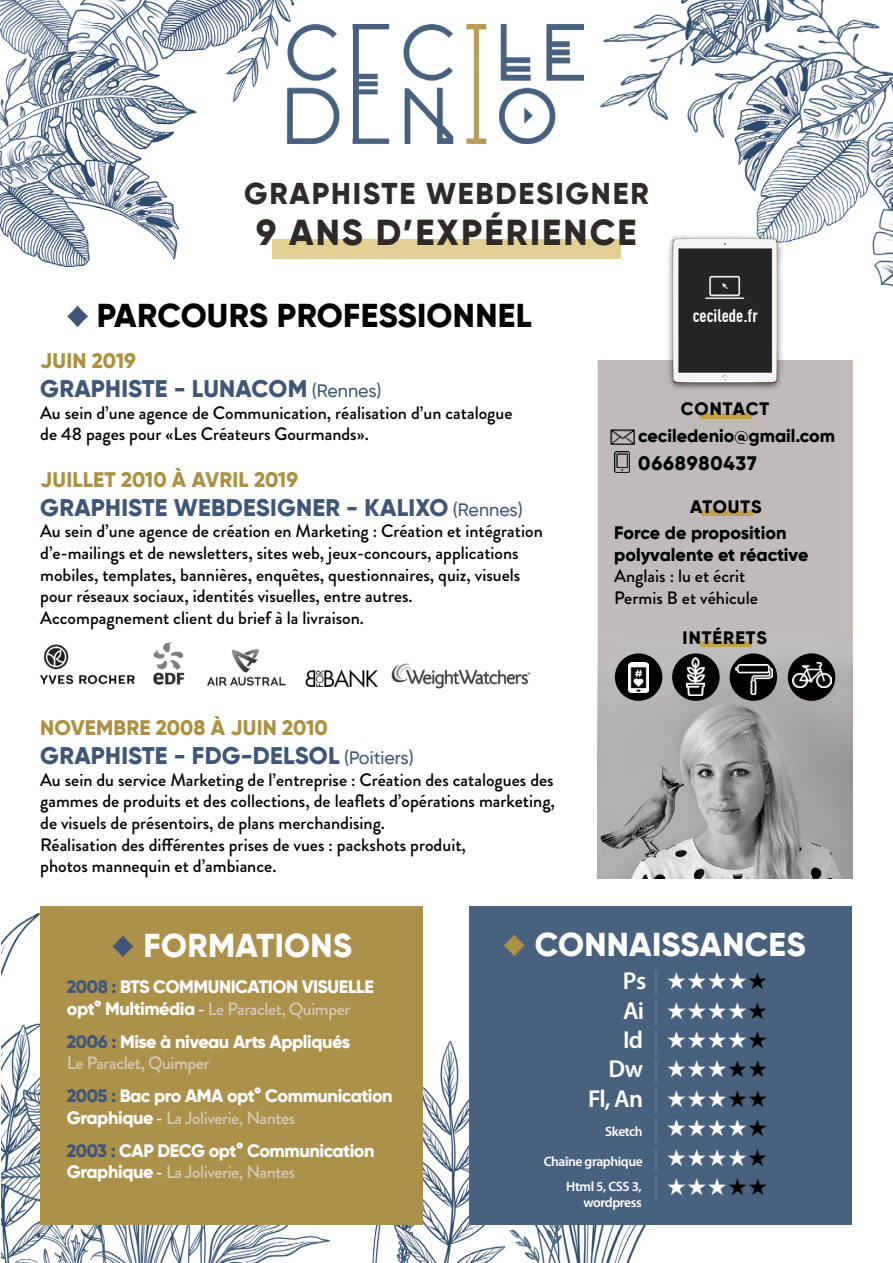
<style>
.page{position:relative;width:893px;height:1263px;background:#fff}
.page>*{position:absolute;margin:0;border:0;box-sizing:border-box;transform-origin:0 0}
.t1{font:800 36px "Gilroy";letter-spacing:.06em;color:#2e2a27}
.t2{font:800 33px "Gilroy";letter-spacing:.01em;color:#fff}
.t3{font:800 33px "Gilroy";letter-spacing:.01em;color:#000}
.t4{font:800 30px "Gilroy";letter-spacing:.06em;color:#2e2a27}
.t5{font:600 24.6px "Myriad Pro";color:#fff}
.t6{font:800 24px "Gilroy";letter-spacing:.01em;color:#405678}
.t7{font:23.25px/29.4px "DejaVu Sans";color:#fff;text-align:right}
.t8{font:800 21px "Gilroy";letter-spacing:.01em;color:#ac9142}
.t9{font:800 19.5px "Gilroy";letter-spacing:.04em;color:#000}
.t10{font:500 18px/21.6px "Brandon Grotesque";color:#000}
.t11{font:800 18px "Gilroy";letter-spacing:-.025em;color:#fff}
.t12{font:500 18px "Brandon Grotesque";letter-spacing:-.025em;color:#d5c9b6}
.t13{font:800 18px/21.6px "Gilroy";color:#000}
.t14{font:700 18px "DIN Cond";color:#fff}
.t15{font:800 18px "Gilroy";letter-spacing:.06em;color:#000}
.t16{font:800 18px "Gilroy";letter-spacing:.045em;color:#000}
.t17{font:600 13.65px/29.4px "Myriad Pro";letter-spacing:-.03em;color:#fff;text-align:right}
.s1{font-family:"Arial";font-weight:700;font-size:36px;color:#405678}
.s2{font-weight:500;font-size:18px}
.s3{font-family:"Arial";font-weight:700;font-size:36px;color:#ac9142}
.s4{color:#405678}
.s5{font-family:"Gilroy";font-weight:800;color:#fff}
.s6{color:#fff}
.s7{font-family:"Myriad Pro";font-weight:600;font-size:24.6px}
.s8{font-family:"Myriad Pro";font-size:24.6px;color:#5f789d}
.s9{color:#000}
.s10{font-weight:400;color:#5f789d}
.s11{font-family:"DejaVu Sans";font-weight:400;font-size:23.25px}
.s12{font-family:"DejaVu Sans";font-weight:400;font-size:23.25px;color:#000}
.s13{font-weight:400;font-size:24.6px;color:#5f789d}
</style>
<div class="page">
<img style="left:601px;top:0;width:292px;height:287px">
<img style="left:372px;top:1041px;width:274px;height:222px">
<img style="left:1px;top:913px;width:330px;height:350px">
<div style="left:272px;top:239px;width:349px;height:19px;background:#e2cf94"></div>
<div style="left:469px;top:906px;width:383px;height:319px;background:#48617f"></div>
<div style="left:40px;top:906px;width:383px;height:319px;background:#ac914a"></div>
<img style="left:294px;top:24px;width:290px;height:120px">
<img style="left:39px;top:642px;width:492px;height:47px">
<img style="left:597px;top:361px;width:256px;height:517px">
<div style="left:672px;top:653px;width:48px;height:48px;background:#000;border-radius:50%"></div>
<img style="left:686px;top:658px;width:18px;height:37px">
<div style="left:615px;top:653px;width:47px;height:48px;background:#000;border-radius:50%"></div>
<img style="left:628px;top:662px;width:20px;height:31px">
<div style="left:788px;top:653px;width:47px;height:48px;background:#000;border-radius:50%"></div>
<img style="left:793px;top:662px;width:38px;height:25px">
<div style="left:730px;top:653px;width:47px;height:48px;background:#000;border-radius:50%"></div>
<img style="left:736px;top:665px;width:36px;height:30px">
<div style="left:700px;top:642px;width:51px;height:5px;background:#c1a14a"></div>
<div style="left:701px;top:511px;width:51px;height:5px;background:#c1a14a"></div>
<div style="left:700px;top:413px;width:51px;height:6px;background:#c1a14a"></div>
<img style="left:666px;top:234px;width:117px;height:161px">
<img style="left:0;top:0;width:294px;height:266px">
<img style="left:614px;top:451px;width:16px;height:22px">
<img style="left:611px;top:429px;width:23px;height:15px">
<h3 class="t4" style="left:244px;top:175px;width:406px">GRAPHISTE WEBDESIGNER</h3>
<h1 class="t1" style="left:256px;top:210px;width:382px">9 ANS D’EXPÉRIENCE</h1>
<h2 class="t3" style="left:66px;top:295px;width:467px"><span class="s1">♦</span> PARCOURS PROFESSIONNEL</h2>
<p class="t14" style="left:693px;top:305px;width:67px">cecilede.fr</p>
<p class="t8" style="left:40px;top:348px;width:97px">JUIN 2019</p>
<h3 class="t6" style="left:40px;top:373px;width:343px">GRAPHISTE - LUNACOM <span class="s2">(Rennes)</span></h3>
<p class="t10" style="left:40px;top:402px;width:474px">Au sein d’une agence de Communication, réalisation d’un catalogue de 48 pages pour «Les Créateurs Gourmands».</p>
<p class="t8" style="left:40px;top:466px;width:259px">JUILLET 2010 À AVRIL 2019</p>
<h3 class="t6" style="left:40px;top:492px;width:484px">GRAPHISTE WEBDESIGNER - KALIXO <span class="s2">(Rennes)</span></h3>
<p class="t10" style="left:40px;top:521px;width:504px">Au sein d’une agence de création en Marketing : Création et intégration d’e-mailings et de newsletters, sites web, jeux-concours, applications mobiles, templates, bannières, enquêtes, questionnaires, quiz, visuels pour réseaux sociaux, identités visuelles, entre autres.<br>Accompagnement client du brief à la livraison.</p>
<p class="t8" style="left:40px;top:715px;width:289px">NOVEMBRE 2008 À JUIN 2010</p>
<h3 class="t6" style="left:40px;top:741px;width:375px">GRAPHISTE - FDG-DELSOL <span class="s2">(Poitiers)</span></h3>
<p class="t10" style="left:40px;top:769px;width:516px">Au sein du service Marketing de l’entreprise : Création des catalogues des gammes de produits et des collections, de leaflets d’opérations marketing, de visuels de présentoirs, de plans merchandising.<br>Réalisation des différentes prises de vues : packshots produit,<br>photos mannequin et d’ambiance.</p>
<p class="t16" style="left:681px;top:398px;width:90px">CONTACT</p>
<p class="t13" style="left:638px;top:424px;width:198px">ceciledenio@gmail.com</p>
<p class="t9" style="left:638px;top:451px;width:120px">0668980437</p>
<p class="t13" style="left:690px;top:495px;width:73px">ATOUTS</p>
<p class="t13" style="left:614px;top:522px;width:196px">Force de proposition polyvalente et réactive</p>
<p class="t10" style="left:614px;top:565px;width:145px">Anglais : lu et écrit<br>Permis B et véhicule</p>
<p class="t15" style="left:683px;top:626px;width:86px">INTÉRETS</p>
<h2 class="t2" style="left:111px;top:924px;width:242px"><span class="s1">♦</span> FORMATIONS</h2>
<h2 class="t2" style="left:502px;top:924px;width:305px"><span class="s3">♦</span> CONNAISSANCES</h2>
<p class="t11" style="left:67px;top:975px;width:308px"><span class="s4">2008 :</span> BTS COMMUNICATION VISUELLE</p>
<p class="t12" style="left:67px;top:996px;width:285px"><span class="s5">opt° Multimédia</span><span class="s6">-</span> Le Paraclet, Quimper</p>
<p class="t11" style="left:67px;top:1030px;width:285px"><span class="s4">2006 :</span> Mise à niveau Arts Appliqués</p>
<p class="t12" style="left:67px;top:1050px;width:144px">Le Paraclet, Quimper</p>
<p class="t11" style="left:67px;top:1084px;width:327px"><span class="s4">2005 :</span> Bac pro AMA opt° Communication</p>
<p class="t12" style="left:67px;top:1105px;width:230px"><span class="s5">Graphique</span><span class="s6">-</span> La Joliverie, Nantes</p>
<p class="t11" style="left:67px;top:1139px;width:309px"><span class="s4">2003 :</span> CAP DECG opt° Communication</p>
<p class="t12" style="left:67px;top:1160px;width:230px"><span class="s5">Graphique</span><span class="s6">-</span> La Joliverie, Nantes</p>
<p class="t7" style="left:608px;top:965px;width:161px"><span class="s7">Ps</span> <span class="s8">|</span> ★ ★ ★ ★ <span class="s9">★<br></span><span class="s7">Ai</span> <span class="s8">|</span> ★ ★ ★ ★ <span class="s9">★<br></span><span class="s7">Id</span> <span class="s8">|</span> ★ ★ ★ ★ <span class="s9">★<br></span><span class="s7">Dw</span> <span class="s8">|</span> ★ ★ ★ <span class="s9">★★</span></p>
<h3 class="t5" style="left:588px;top:1083px;width:181px">Fl, An <span class="s10">|</span> <span class="s11">★ ★ ★</span> <span class="s12">★★</span></h3>
<p class="t17" style="left:544px;top:1117px;width:226px">Sketch <span class="s13">|</span> <span class="s11">★ ★ ★ ★</span> <span class="s12">★<br></span>Chaîne graphique <span class="s13">|</span> <span class="s11">★ ★ ★ ★</span> <span class="s12">★</span></p>
<p class="t17" style="left:584px;top:1177px;width:186px;line-height:16.4px;text-align:left;text-indent:-17px">Html 5, CSS 3, <span class="s13">|</span> <span class="s11">★ ★ ★</span> <span class="s12">★★ </span>wordpress</p>
</div>
